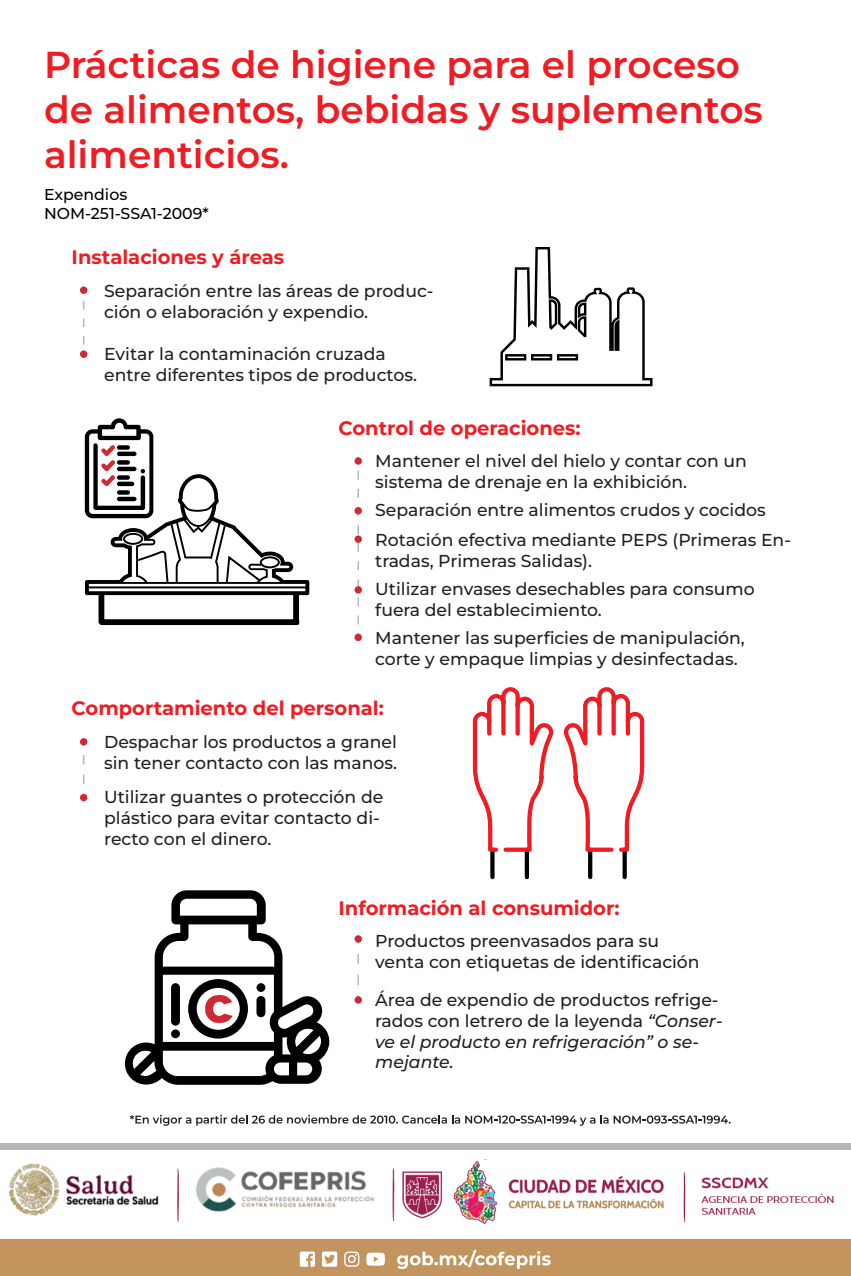
<style>
.page{position:relative;width:851px;height:1276px;background:#fff}
.page>*{position:absolute;margin:0;border:0;box-sizing:border-box;transform-origin:0 0}
.t1{font:600 37.5px/45px "Montserrat";color:#ee1d23}
.t2{font:700 19.5px "Montserrat";color:#ee1d23}
.t3{font:500 17.25px/20.7px "Montserrat";color:#231f20}
.t4{font:500 15.75px/18.9px "Montserrat";color:#000001}
.s1{font-style:italic}
</style>
<div class="page">
<svg style="left:83px;top:301px;width:1px;height:44px"></svg>
<svg style="left:83px;top:755px;width:1px;height:39px"></svg>
<svg style="left:357px;top:954px;width:2px;height:42px"></svg>
<svg style="left:357px;top:471px;width:2px;height:163px"></svg>
<svg style="left:130px;top:1115px;width:600px;height:11px"></svg>
<div style="left:0;top:1239px;width:850px;height:37px;background:#c3945d"></div>
<svg style="left:344px;top:1251px;width:15px;height:16px"></svg>
<svg style="left:300px;top:1251px;width:15px;height:16px"></svg>
<svg style="left:322px;top:1251px;width:15px;height:16px"></svg>
<svg style="left:366px;top:1252px;width:19px;height:13px"></svg>
<svg style="left:397px;top:1250px;width:153px;height:19px"></svg>
<div style="left:0;top:1142px;width:850px;height:7px;background:#b6b8b7"></div>
<div style="left:80px;top:286px;width:7px;height:8px;background:#cf2933;border-radius:50%"></div>
<div style="left:80px;top:350px;width:7px;height:8px;background:#cf2933;border-radius:50%"></div>
<div style="left:354px;top:457px;width:8px;height:8px;background:#cf2933;border-radius:50%"></div>
<div style="left:354px;top:535px;width:8px;height:8px;background:#cf2933;border-radius:50%"></div>
<div style="left:354px;top:586px;width:8px;height:7px;background:#cf2933;border-radius:50%"></div>
<div style="left:354px;top:634px;width:8px;height:7px;background:#cf2933;border-radius:50%"></div>
<div style="left:354px;top:507px;width:8px;height:7px;background:#cf2933;border-radius:50%"></div>
<div style="left:80px;top:738px;width:7px;height:7px;background:#cf2933;border-radius:50%"></div>
<div style="left:80px;top:794px;width:7px;height:7px;background:#cf2933;border-radius:50%"></div>
<div style="left:354px;top:935px;width:8px;height:8px;background:#cf2933;border-radius:50%"></div>
<div style="left:354px;top:996px;width:8px;height:7px;background:#cf2933;border-radius:50%"></div>
<svg style="left:85px;top:418px;width:224px;height:207px"></svg>
<div style="left:117px;top:475px;width:13px;height:5px;background:#000001;border-radius:2px"></div>
<hr style="left:117px;top:482px;width:17px;height:4px;background:#000001;border-radius:2px">
<div style="left:117px;top:490px;width:13px;height:5px;background:#000001;border-radius:2px"></div>
<hr style="left:117px;top:497px;width:19px;height:4px;background:#000001;border-radius:2px">
<svg style="left:489px;top:247px;width:163px;height:139px"></svg>
<svg style="left:125px;top:890px;width:204px;height:195px"></svg>
<div style="left:256px;top:996px;width:9px;height:21px;background:#000001;border-radius:4px"></div>
<svg style="left:588px;top:854px;width:4px;height:23px"></svg>
<svg style="left:622px;top:854px;width:4px;height:23px"></svg>
<svg style="left:563px;top:687px;width:82px;height:167px"></svg>
<svg style="left:597px;top:706px;width:4px;height:27px"></svg>
<svg style="left:611px;top:703px;width:4px;height:30px"></svg>
<div style="left:625px;top:721px;width:5px;height:12px;background:#ee1d23"></div>
<div style="left:524px;top:850px;width:5px;height:27px;background:#000001"></div>
<svg style="left:490px;top:854px;width:4px;height:23px"></svg>
<svg style="left:472px;top:687px;width:82px;height:167px"></svg>
<svg style="left:515px;top:706px;width:4px;height:27px"></svg>
<svg style="left:501px;top:703px;width:4px;height:30px"></svg>
<svg style="left:487px;top:721px;width:4px;height:12px"></svg>
<img style="left:8px;top:1159px;width:826px;height:65px">
<h1 class="t1" style="left:44px;top:41px;width:720px">Prácticas de higiene para el proceso de alimentos, bebidas y suplementos alimenticios.</h1>
<p class="t4" style="left:44px;top:185px;width:166px">Expendios<br>NOM-251-SSA1-2009*</p>
<p class="t2" style="left:72px;top:244px;width:214px">Instalaciones y áreas</p>
<p class="t3" style="left:104px;top:280px;width:331px">Separación entre las áreas de produc&shy;ción o elaboración y expendio.</p>
<p class="t3" style="left:104px;top:343px;width:314px">Evitar la contaminación cruzada entre diferentes tipos de productos.</p>
<p class="t2" style="left:338px;top:415px;width:244px">Control de operaciones:</p>
<p class="t3" style="left:375px;top:450px;width:373px">Mantener el nivel del hielo y contar con un sistema de drenaje en la exhibición.</p>
<p class="t3" style="left:375px;top:499px;width:392px">Separación entre alimentos crudos y cocidos</p>
<p class="t3" style="left:375px;top:529px;width:417px">Rotación efectiva mediante PEPS (Primeras En&shy;tradas, Primeras Salidas).</p>
<p class="t3" style="left:375px;top:578px;width:381px">Utilizar envases desechables para consumo fuera del establecimiento.</p>
<p class="t3" style="left:375px;top:627px;width:371px">Mantener las superficies de manipulación, corte y empaque limpias y desinfectadas.</p>
<p class="t2" style="left:72px;top:695px;width:314px">Comportamiento del personal:</p>
<p class="t3" style="left:104px;top:731px;width:294px">Despachar los productos a granel sin tener contacto con las manos.</p>
<p class="t3" style="left:104px;top:786px;width:281px">Utilizar guantes o protección de plástico para evitar contacto di&shy;recto con el dinero.</p>
<p class="t2" style="left:338px;top:895px;width:283px">Información al consumidor:</p>
<p class="t3" style="left:375px;top:930px;width:326px">Productos preenvasados para su venta con etiquetas de identificación</p>
<p class="t3" style="left:375px;top:989px;width:349px">Área de expendio de productos refrige&shy;rados con letrero de la leyenda <span class="s1">“Conser&shy;ve el producto en refrigeración” o se&shy;mejante.</span></p>
</div>
